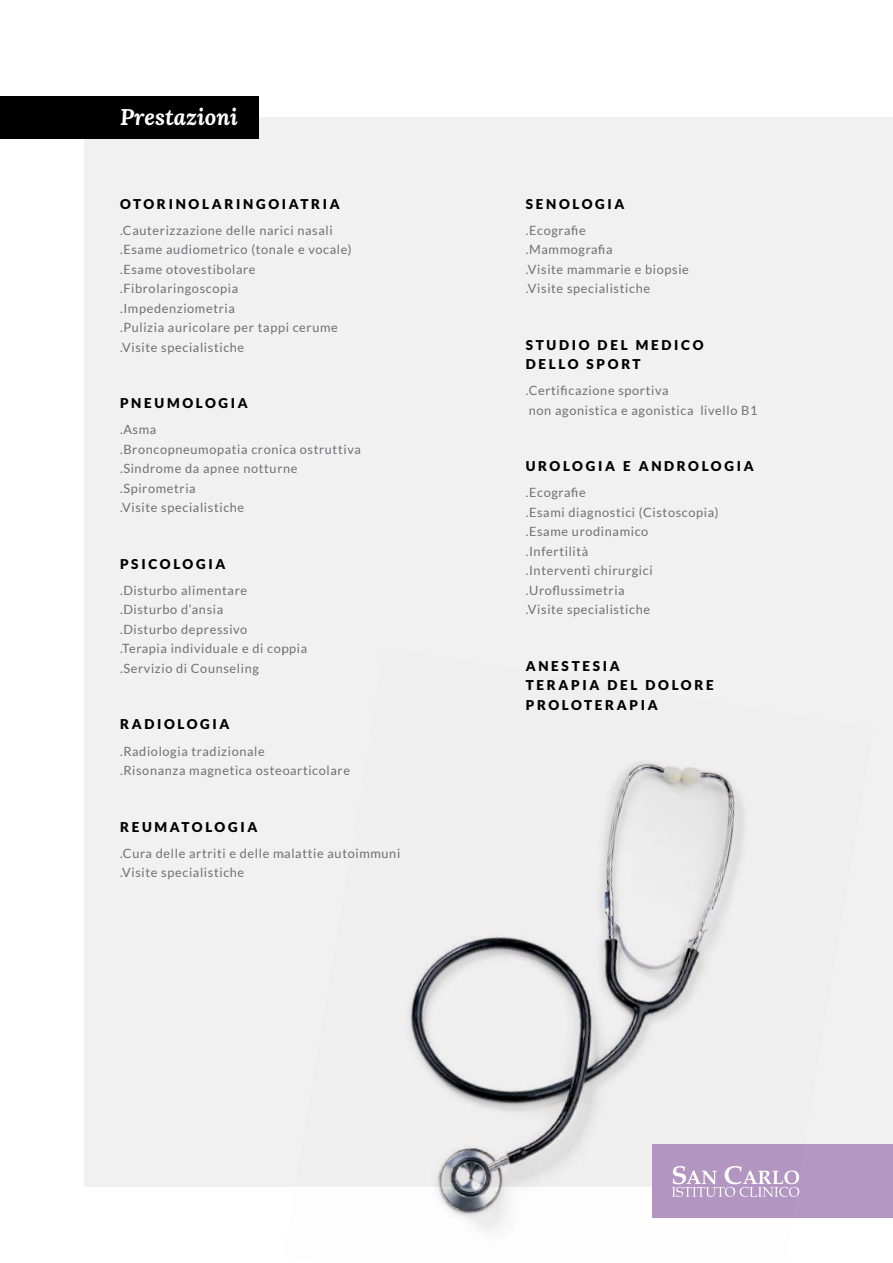
<style>
.page{position:relative;width:893px;height:1263px;background:#fff}
.page>*{position:absolute;margin:0;border:0;box-sizing:border-box;transform-origin:0 0}
.t1{font:italic 700 22.5px "Lora";color:#fff}
.t2{font:900 13.5px/19.5px "Lato";letter-spacing:.2em;color:#000}
.t3{font:12.75px/19.5px "Lato";letter-spacing:.05em;color:#6f7072}
</style>
<div class="page">
<div style="left:84px;top:118px;width:809px;height:1069px;background:#f2f1f1"></div>
<div style="left:0;top:97px;width:259px;height:42px;background:#000"></div>
<div style="left:653px;top:1145px;width:240px;height:73px;background:#b597c3"></div>
<img style="left:408px;top:761px;width:466px;height:471px">
<h1 class="t1" style="left:120px;top:101px;width:119px">Prestazioni</h1>
<p class="t2" style="left:120px;top:194px;width:221px">OTORINOLARINGOIATRIA</p>
<p class="t3" style="left:120px;top:220px;width:233px">.Cauterizzazione delle narici nasali .Esame audiometrico (tonale e vocale) .Esame otovestibolare .Fibrolaringoscopia .Impedenziometria<br>.Pulizia auricolare per tappi cerume .Visite specialistiche</p>
<p class="t2" style="left:120px;top:393px;width:129px">PNEUMOLOGIA</p>
<p class="t3" style="left:120px;top:420px;width:242px">.Asma<br>.Broncopneumopatia cronica ostruttiva .Sindrome da apnee notturne .Spirometria<br>.Visite specialistiche</p>
<p class="t2" style="left:120px;top:554px;width:107px">PSICOLOGIA</p>
<p class="t3" style="left:120px;top:580px;width:189px">.Disturbo alimentare .Disturbo d’ansia<br>.Disturbo depressivo<br>.Terapia individuale e di coppia .Servizio di Counseling</p>
<p class="t2" style="left:120px;top:714px;width:111px">RADIOLOGIA</p>
<p class="t3" style="left:120px;top:741px;width:232px">.Radiologia tradizionale<br>.Risonanza magnetica osteoarticolare</p>
<p class="t2" style="left:120px;top:817px;width:139px">REUMATOLOGIA</p>
<p class="t3" style="left:120px;top:843px;width:282px">.Cura delle artriti e delle malattie autoimmuni .Visite specialistiche</p>
<p class="t2" style="left:526px;top:194px;width:100px">SENOLOGIA</p>
<p class="t3" style="left:526px;top:220px;width:165px">.Ecografie<br>.Mammografia<br>.Visite mammarie e biopsie .Visite specialistiche</p>
<p class="t2" style="left:526px;top:335px;width:179px">STUDIO DEL MEDICO<br>DELLO SPORT</p>
<p class="t3" style="left:526px;top:381px;width:233px">.Certificazione sportiva<br>non agonistica e agonistica livello B1</p>
<p class="t2" style="left:526px;top:456px;width:229px">UROLOGIA E ANDROLOGIA</p>
<p class="t3" style="left:526px;top:483px;width:194px">.Ecografie<br>.Esami diagnostici (Cistoscopia) .Esame urodinamico<br>.Infertilità<br>.Interventi chirurgici .Uroflussimetria<br>.Visite specialistiche</p>
<p class="t2" style="left:526px;top:656px;width:189px">ANESTESIA<br>TERAPIA DEL DOLORE<br>PROLOTERAPIA</p>
</div>
